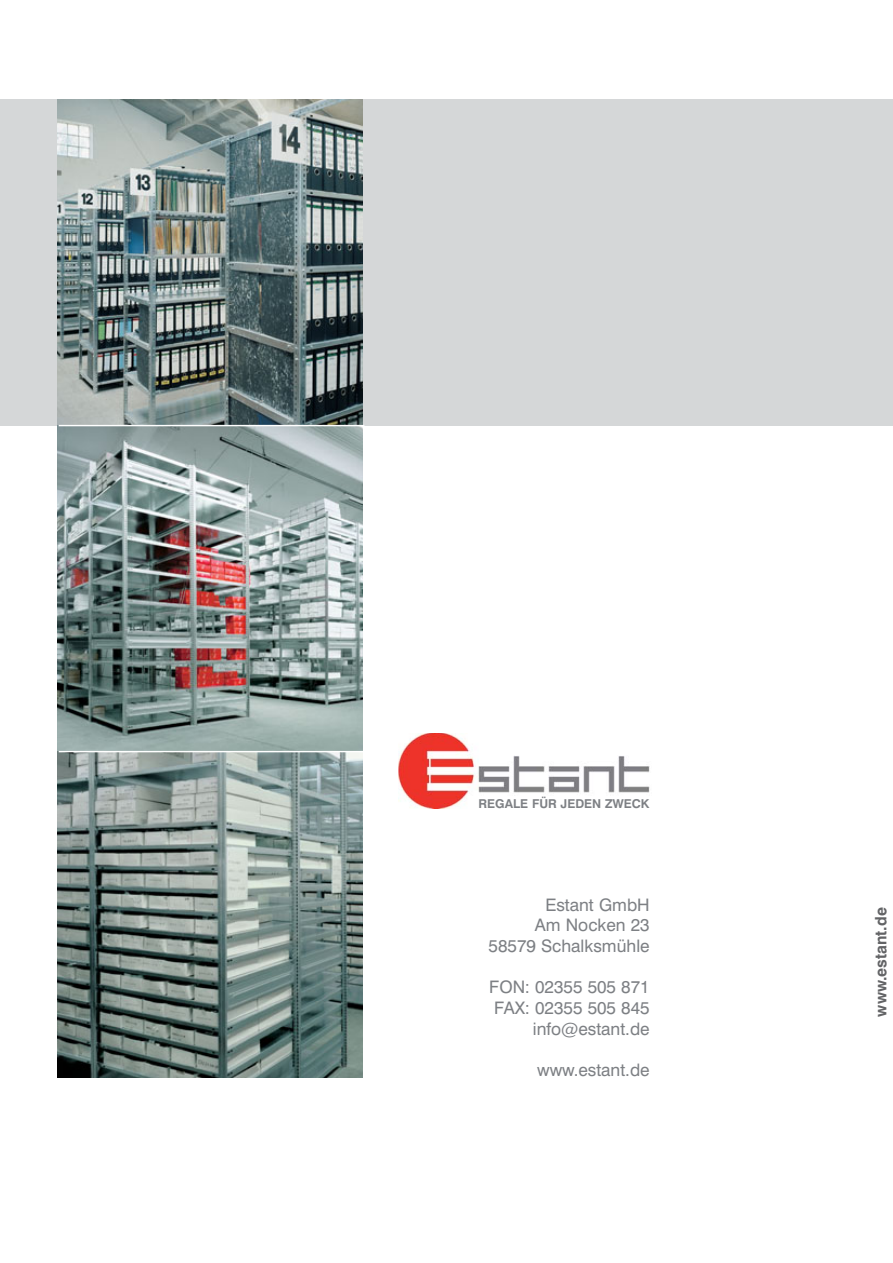
<style>
.page{position:relative;width:893px;height:1263px;background:#fff}
.page>*{position:absolute;margin:0;border:0;box-sizing:border-box;transform-origin:0 0}
.t1{font:17.25px/20.7px "Swiss 721 BT";color:#7d8084;text-align:right}
.t2{font:700 15.75px "Swiss 721 BT";color:#636466}
.t3{font:700 12.15px "Swiss 721 BT";color:#7d8084}
</style>
<div class="page">
<div style="left:0;top:100px;width:893px;height:326px;background:#d5d7d8"></div>
<img style="left:57px;top:100px;width:306px;height:978px">
<hr style="left:59px;top:425px;width:305px;height:1px;background:#fff">
<hr style="left:59px;top:751px;width:305px;height:1px;background:#fff">
<img style="left:399px;top:733px;width:251px;height:75px">
<p class="t3" style="left:478px;top:799px;width:172px">REGALE FÜR JEDEN ZWECK</p>
<p class="t1" style="left:489px;top:894px;width:163px">Estant GmbH<br>Am Nocken 23<br>58579 Schalksmühle</p>
<p class="t1" style="left:489px;top:977px;width:162px">FON: 02355 505 871<br>FAX: 02355 505 845 info@estant.de</p>
<p class="t1" style="left:537px;top:1060px;width:114px">www.estant.de</p>
<p class="t2" style="left:875px;top:1017px;width:111px;rotate:-90deg">www.estant.de</p>
</div>
